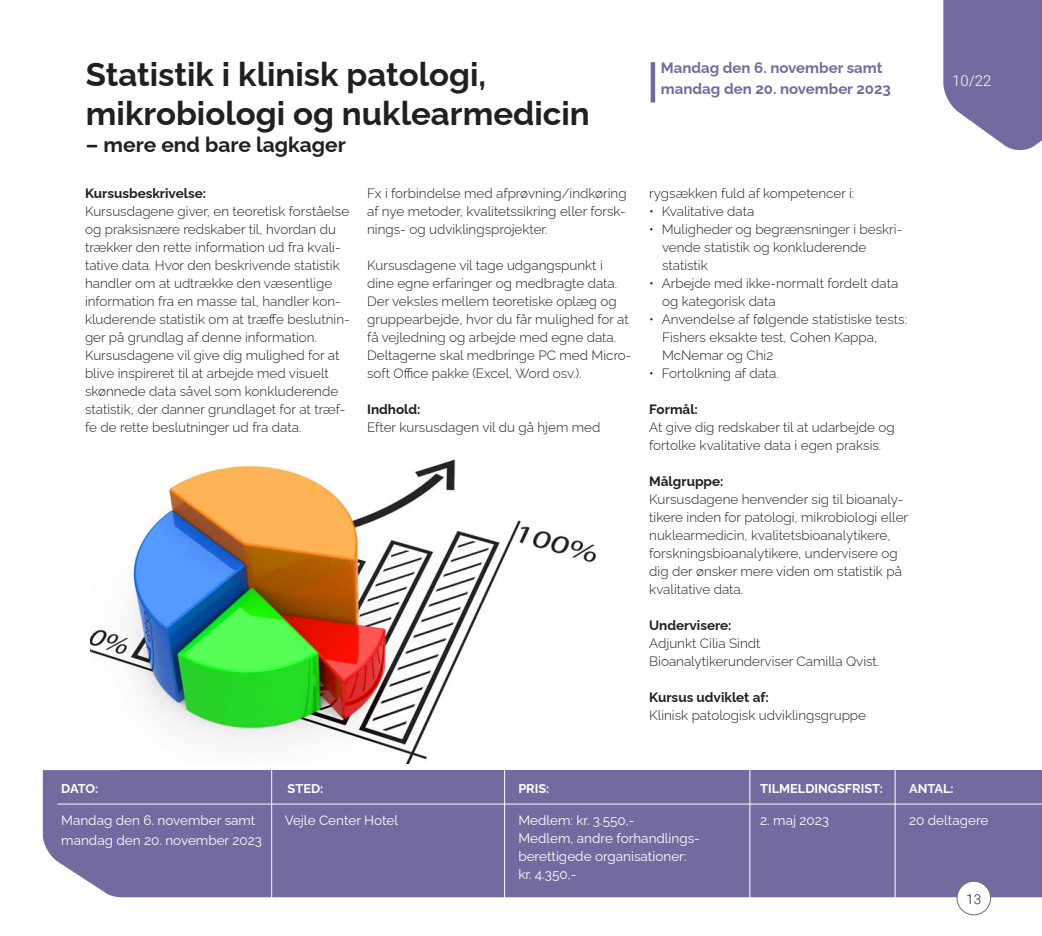
<style>
.page{position:relative;width:1042px;height:936px;background:#fff}
.page>*{position:absolute;margin:0;border:0;box-sizing:border-box;transform-origin:0 0}
.Overskrift{font:700 33px/39px "Raleway";color:#231f20}
.Overskrift_dæk_2{font:700 21px "Raleway";color:#231f20}
.Overskrift-2{font:700 15px/21px "Raleway";color:#716b9f}
.t1{font:300 15px "Roboto";color:#fff}
.Brødtekst{font:300 13.5px/18px "Raleway";color:#231f20}
.BOKS_info_2023{font:13.5px/18px "Raleway";color:#fff}
.Mellemrubrik{font:700 13.5px "Raleway";color:#231f20}
.t2{font:300 13.5px "Roboto";color:#231f20}
.t3{font:700 12.75px "Raleway";color:#fff}
</style>
<div class="page">
<div style="left:43px;top:770px;width:999px;height:127px;background:#716b9f"></div>
<svg style="left:943px;top:0;width:99px;height:150px;background:#837eab"></svg>
<hr style="left:57px;top:803px;width:985px;height:1px;background:#fff">
<hr style="left:271px;top:770px;width:1px;height:127px;background:#fff">
<hr style="left:504px;top:770px;width:1px;height:127px;background:#fff">
<hr style="left:895px;top:770px;width:1px;height:131px;background:#fff">
<hr style="left:749px;top:770px;width:1px;height:131px;background:#fff">
<div style="left:650px;top:62px;width:5px;height:40px;background:#716b9f"></div>
<img style="left:90px;top:459px;width:506px;height:304px">
<div style="left:957px;top:881px;width:33px;height:33px;background:#fff;border-radius:50%"></div>
<div style="left:956px;top:880px;width:35px;height:35px;border:1px solid #6c6d70;border-radius:50%"></div>
<p class="Overskrift" style="left:86px;top:51px;width:505px">Statistik i klinisk patologi, mikrobiologi og nuklearmedicin</p>
<p class="Overskrift_dæk_2" style="left:86px;top:128px;width:261px">– mere end bare lagkager</p>
<p class="Mellemrubrik" style="left:85px;top:182px;width:123px">Kursusbeskrivelse:</p>
<p class="Brødtekst" style="left:85px;top:201px;width:266px">Kursusdagene giver, en teoretisk forståelse og praksisnære redskaber til, hvordan du trækker den rette information ud fra kvali&shy;tative data. Hvor den beskrivende statistik handler om at udtrække den væsentlige information fra en masse tal, handler kon&shy;kluderende statistik om at træffe beslutnin&shy;ger på grundlag af denne information.<br>Kursusdagene vil give dig mulighed for at blive inspireret til at arbejde med visuelt skønnede data såvel som konkluderende statistik, der danner grundlaget for at træf&shy;fe de rette beslutninger ud fra data.</p>
<p class="Brødtekst" style="left:367px;top:183px;width:261px;text-align:justify">Fx i forbindelse med afprøvning/indkøring af nye metoder, kvalitetssikring eller forsk&shy;nings- og udviklingsprojekter.</p>
<p class="Brødtekst" style="left:367px;top:255px;width:263px">Kursusdagene vil tage udgangspunkt i dine egne erfaringer og medbragte data.<br>Der veksles mellem teoretiske oplæg og gruppearbejde, hvor du får mulighed for at få vejledning og arbejde med egne data.</p>
<p class="Brødtekst" style="left:367px;top:345px;width:266px">Deltagerne skal medbringe PC med Micro&shy;soft Office pakke (Excel, Word osv.).</p>
<p class="Mellemrubrik" style="left:367px;top:398px;width:55px">Indhold:</p>
<p class="Brødtekst" style="left:367px;top:417px;width:235px">Efter kursusdagen vil du gå hjem med</p>
<p class="Overskrift-2" style="left:661px;top:56px;width:231px">Mandag den 6. november samt mandag den 20. november 2023</p>
<p class="Brødtekst" style="left:649px;top:183px;width:206px">rygsækken fuld af kompetencer i:</p>
<p class="Brødtekst" style="left:649px;top:201px;width:106px">• Kvalitative data</p>
<p class="Brødtekst" style="left:662px;top:219px;width:242px;text-indent:-13px">• Muligheder og begrænsninger i beskri&shy;vende statistik og konkluderende statistik</p>
<p class="Brødtekst" style="left:662px;top:273px;width:238px;text-indent:-13px">• Arbejde med ikke-normalt fordelt data og kategorisk data</p>
<p class="Brødtekst" style="left:662px;top:309px;width:246px;text-indent:-13px">• Anvendelse af følgende statistiske tests:<br>Fishers eksakte test, Cohen Kappa,<br>McNemar og Chi2</p>
<p class="Brødtekst" style="left:649px;top:363px;width:131px">• Fortolkning af data.</p>
<p class="Mellemrubrik" style="left:649px;top:398px;width:50px">Formål:</p>
<p class="Brødtekst" style="left:649px;top:417px;width:247px">At give dig redskaber til at udarbejde og fortolke kvalitative data i egen praksis.</p>
<p class="Mellemrubrik" style="left:649px;top:470px;width:76px">Målgruppe:</p>
<p class="Brødtekst" style="left:649px;top:489px;width:260px">Kursusdagene henvender sig til bioanaly&shy;tikere inden for patologi, mikrobiologi eller nuklearmedicin, kvalitetsbioanalytikere, forskningsbioanalytikere, undervisere og dig der ønsker mere viden om statistik på kvalitative data.</p>
<p class="Mellemrubrik" style="left:649px;top:614px;width:84px">Undervisere:</p>
<p class="Brødtekst" style="left:649px;top:633px;width:113px">Adjunkt Cilia Sindt</p>
<p class="Brødtekst" style="left:649px;top:651px;width:232px">Bioanalytikerunderviser Camilla Qvist.</p>
<p class="Mellemrubrik" style="left:649px;top:686px;width:121px">Kursus udviklet af:</p>
<p class="Brødtekst" style="left:649px;top:705px;width:218px">Klinisk patologisk udviklingsgruppe</p>
<p class="t1" style="left:952px;top:70px;width:41px">10/22</p>
<p class="t3" style="left:61px;top:778px;width:38px">DATO:</p>
<p class="t3" style="left:288px;top:778px;width:37px">STED:</p>
<p class="t3" style="left:518px;top:778px;width:33px">PRIS:</p>
<p class="t3" style="left:760px;top:778px;width:124px">TILMELDINGSFRIST:</p>
<p class="t3" style="left:909px;top:778px;width:46px">ANTAL:</p>
<p class="BOKS_info_2023" style="left:285px;top:810px;width:115px">Vejle Center Hotel</p>
<p class="BOKS_info_2023" style="left:909px;top:810px;width:81px">20 deltagere</p>
<p class="BOKS_info_2023" style="left:760px;top:810px;width:70px">2. maj 2023</p>
<p class="BOKS_info_2023" style="left:61px;top:809px;width:202px;line-height:19.5px">Mandag den 6. november samt mandag den 20. november 2023</p>
<p class="BOKS_info_2023" style="left:518px;top:810px;width:118px">Medlem: kr. 3.550,-</p>
<p class="BOKS_info_2023" style="left:518px;top:828px;width:183px">Medlem, andre forhandlings&shy;berettigede organisationer: kr. 4.350,-</p>
<p class="t2" style="left:966px;top:889px;width:16px">13</p>
</div>
